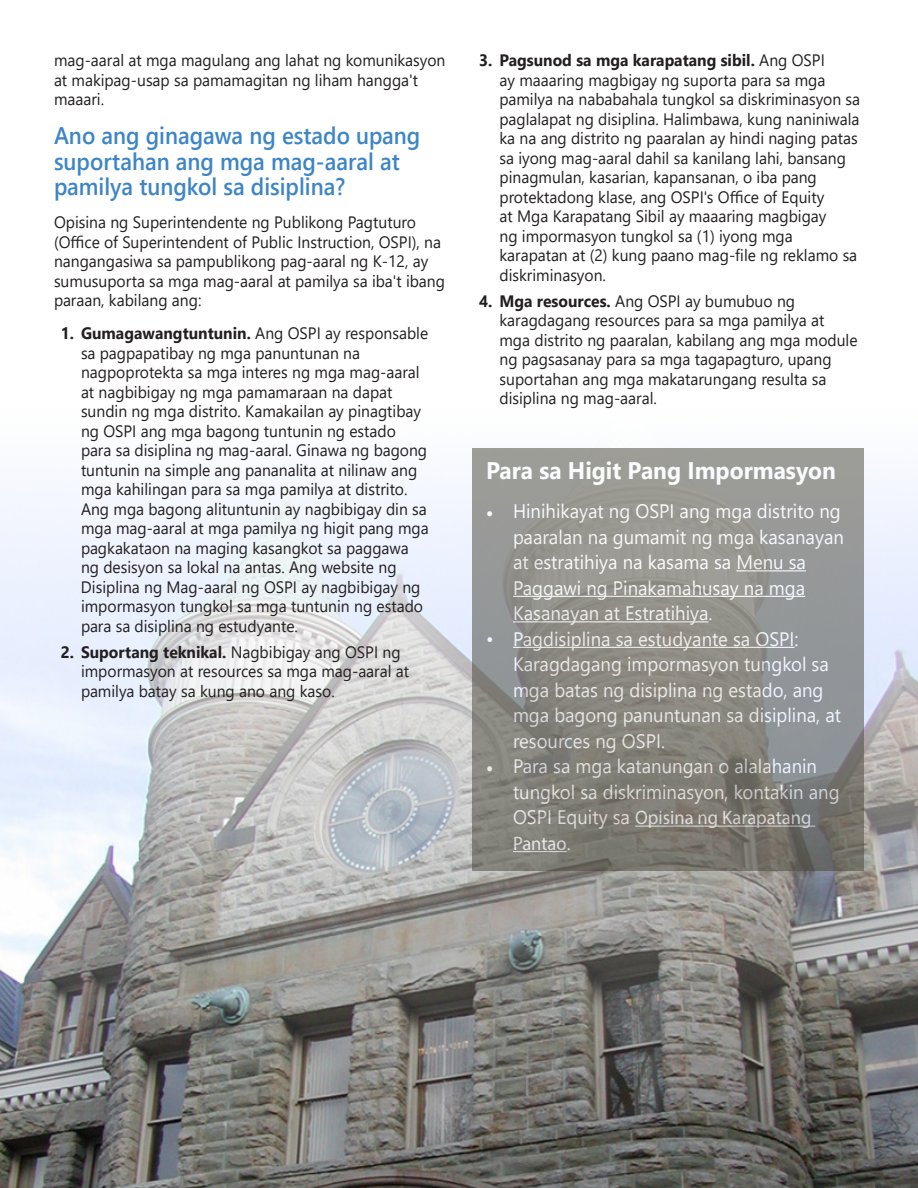
<style>
.page{position:relative;width:918px;height:1188px;background:#fff}
.page>*{position:absolute;margin:0;border:0;box-sizing:border-box;transform-origin:0 0}
.Question{font:600 24px/25.5px "Segoe UI";color:#3d85c6;scale:.93 1}
.t1{font:700 24px "Segoe UI";color:#fff;scale:.95 1}
.t2{font:19.5px/25.5px "Segoe UI";color:#fff;scale:.95 1}
.t3{font:19.5px/25.5px "Myriad Pro";color:#fff;scale:.95 1}
.Answer{font:16.5px/19.5px "Segoe UI";color:#231f20;scale:.95 1}
.s1{font-weight:700}
.s2{font-family:"Minion Pro"}
.s3{font-family:"Segoe UI"}
</style>
<div class="page">
<img style="left:0;top:480px;width:918px;height:708px">
<svg style="left:472px;top:448px;width:392px;height:422px;background:#8c8b86"></svg>
<hr style="left:736px;top:570px;width:70px;height:1px;background:#fff">
<hr style="left:513px;top:596px;width:292px;height:1px;background:#fff">
<hr style="left:513px;top:621px;width:196px;height:1px;background:#fff">
<hr style="left:513px;top:647px;width:282px;height:1px;background:#fff">
<hr style="left:635px;top:826px;width:180px;height:1px;background:#fff">
<hr style="left:513px;top:851px;width:54px;height:1px;background:#fff">
<p class="Answer" style="left:54px;top:50px;width:414px">mag-aaral at mga magulang ang lahat ng komunikasyon at makipag-usap sa pamamagitan ng liham hangga't maaari.</p>
<p class="Question" style="left:54px;top:121px;width:396px">Ano ang ginagawa ng estado upang suportahan ang mga mag-aaral at pamilya tungkol sa disiplina?</p>
<p class="Answer" style="left:54px;top:212px;width:413px">Opisina ng Superintendente ng Publikong Pagtuturo (Office of Superintendent of Public Instruction, OSPI), na nangangasiwa sa pampublikong pag-aaral ng K-12, ay sumusuporta sa mga mag-aaral at pamilya sa iba't ibang paraan, kabilang ang:</p>
<p class="Answer" style="left:81px;top:323px;width:368px;text-indent:-20px"><span class="s1">1. Gumagawangtuntunin.</span> Ang OSPI ay responsable sa pagpapatibay ng mga panuntunan na nagpoprotekta sa mga interes ng mga mag-aaral at nagbibigay ng mga pamamaraan na dapat sundin ng mga distrito. Kamakailan ay pinagtibay ng OSPI ang mga bagong tuntunin ng estado para sa disiplina ng mag-aaral. Ginawa ng bagong tuntunin na simple ang pananalita at nilinaw ang mga kahilingan para sa mga pamilya at distrito.<br>Ang mga bagong alituntunin ay nagbibigay din sa mga mag-aaral at mga pamilya ng higit pang mga pagkakataon na maging kasangkot sa paggawa ng desisyon sa lokal na antas. Ang website ng Disiplina ng Mag-aaral ng OSPI ay nagbibigay ng impormasyon tungkol sa mga tuntunin ng estado para sa disiplina ng estudyante.</p>
<p class="Answer" style="left:81px;top:642px;width:347px;text-indent:-20px"><span class="s1">2. Suportang teknikal.</span> Nagbibigay ang OSPI ng impormasyon at resources sa mga mag-aaral at pamilya batay sa kung ano ang kaso.</p>
<p class="Answer" style="left:500px;top:50px;width:381px;text-indent:-20px"><span class="s1">3. Pagsunod sa mga karapatang sibil.</span> Ang OSPI<br>ay maaaring magbigay ng suporta para sa mga pamilya na nababahala tungkol sa diskriminasyon sa paglalapat ng disiplina. Halimbawa, kung naniniwala ka na ang distrito ng paaralan ay hindi naging patas sa iyong mag-aaral dahil sa kanilang lahi, bansang pinagmulan, kasarian, kapansanan, o iba pang protektadong klase, ang OSPI's Office of Equity<br>at Mga Karapatang Sibil ay maaaring magbigay<br>ng impormasyon tungkol sa (1) iyong mga karapatan at (2) kung paano mag-file ng reklamo sa diskriminasyon.</p>
<p class="Answer" style="left:499px;top:291px;width:379px;text-indent:-20px"><span class="s1">4. Mga resources.</span> Ang OSPI ay bumubuo ng karagdagang resources para sa mga pamilya at mga distrito ng paaralan, kabilang ang mga module ng pagsasanay para sa mga tagapagturo, upang suportahan ang mga makatarungang resulta sa disiplina ng mag-aaral.</p>
<h1 class="t1" style="left:486px;top:451px;width:370px">Para sa Higit Pang Impormasyon</h1>
<p class="t2" style="left:513px;top:498px;width:350px;text-indent:-27px"><span class="s2">•</span> Hinihikayat ng OSPI ang mga distrito ng paaralan na gumamit ng mga kasanayan at estratihiya na kasama sa Menu sa Paggawi ng Pinakamahusay na mga Kasanayan at Estratihiya.</p>
<p class="t2" style="left:513px;top:626px;width:347px;text-indent:-27px">• Pagdisiplina sa estudyante sa OSPI:<br>Karagdagang impormasyon tungkol sa mga batas ng disiplina ng estado, ang mga bagong panuntunan sa disiplina, at resources ng OSPI.</p>
<p class="t2" style="left:513px;top:753px;width:345px;text-indent:-27px"><span class="s2">•</span> Para sa mga katanungan o alalahanin tungkol sa diskriminasyon, kontakin ang</p>
<p class="t3" style="left:513px;top:805px;width:316px"><span class="s3">OSPI Equity sa</span> Opisina ng Karapatang<br>Pantao<span class="s3">.</span></p>
</div>
